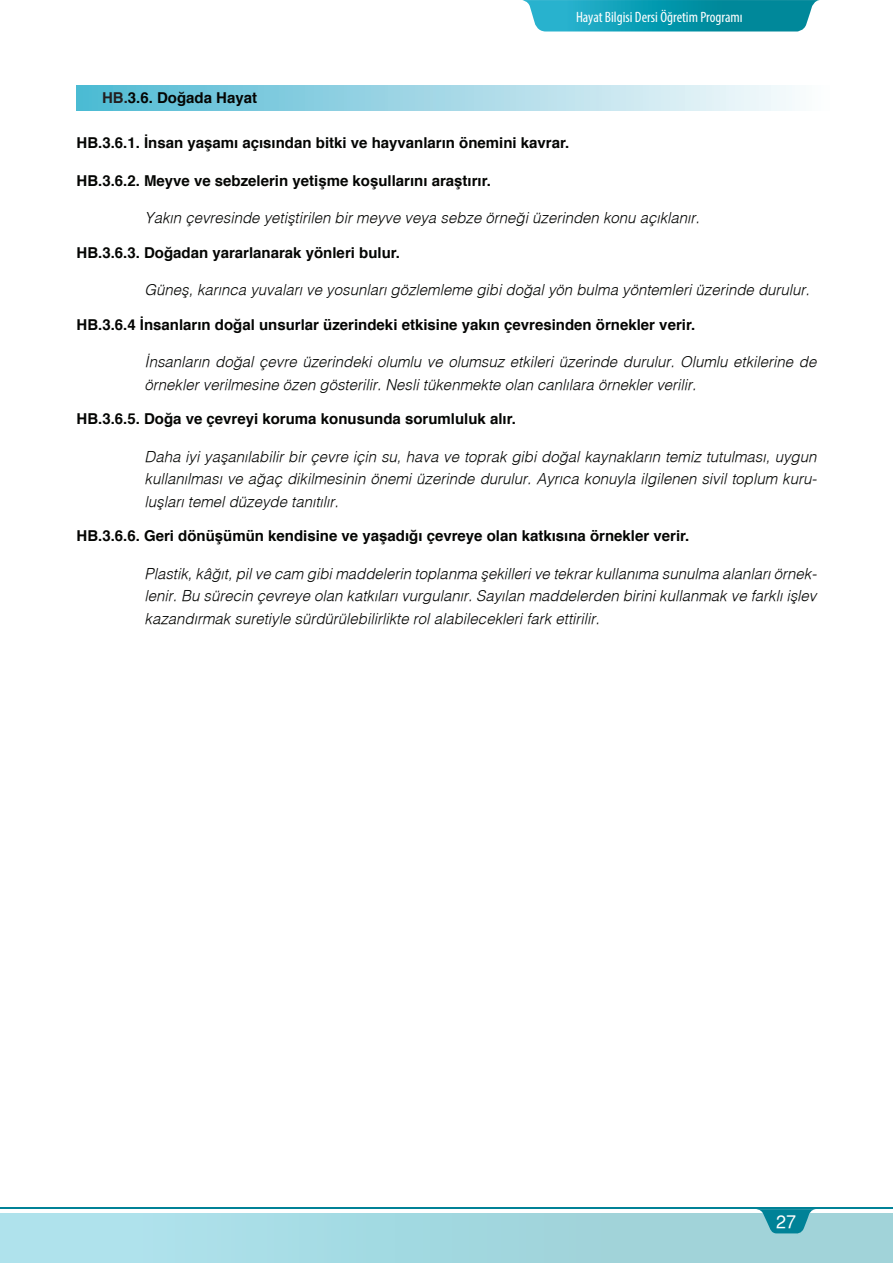
<style>
.page{position:relative;width:893px;height:1263px;background:#fff}
.page>*{position:absolute;margin:0;border:0;box-sizing:border-box;transform-origin:0 0}
.t1{font:500 18px "Helvetica";color:#fff}
.t2{font:italic 300 15px/22.5px "Helvetica";color:#040503;text-align:justify}
.t3{font:700 15px "Helvetica";color:#040503}
.t4{font:condensed 15px "Myriad Pro";color:#fff}
.s1{color:#231f20}
</style>
<div class="page">
<div style="left:0;top:1213px;width:893px;height:50px;background:linear-gradient(to right,#aee3ed,#9dcfd4)"></div>
<hr style="left:0;top:1213px;width:1px;height:50px;background:#afe2ec">
<hr style="left:0;top:1207px;width:893px;height:2px;background:#008297">
<svg style="left:756px;top:1209px;width:66px;height:25px;background:#45a5b3"></svg>
<svg style="left:522px;top:0;width:298px;height:32px;background:#21a1b5"></svg>
<div style="left:77px;top:85px;width:755px;height:26px;background:linear-gradient(to right,#50b9d3,#fefcfd)"></div>
<p class="t4" style="left:576px;top:8px;width:168px">Hayat Bilgisi Dersi Öğretim Programı</p>
<p class="t3" style="left:102px;top:86px;width:157px"><span class="s1">HB.</span>3.6. Doğada Hayat</p>
<p class="t3" style="left:77px;top:131px;width:494px">HB.3.6.1. İnsan yaşamı açısından bitki ve hayvanların önemini kavrar.</p>
<p class="t3" style="left:77px;top:168px;width:416px">HB.3.6.2. Meyve ve sebzelerin yetişme koşullarını araştırır.</p>
<p class="t2" style="left:145px;top:206px;width:557px">Yakın çevresinde yetiştirilen bir meyve veya sebze örneği üzerinden konu açıklanır.</p>
<p class="t3" style="left:77px;top:240px;width:325px">HB.3.6.3. Doğadan yararlanarak yönleri bulur.</p>
<p class="t2" style="left:145px;top:278px;width:667px">Güneş, karınca yuvaları ve yosunları gözlemleme gibi doğal yön bulma yöntemleri üzerinde durulur.</p>
<p class="t3" style="left:77px;top:312px;width:620px">HB.3.6.4 İnsanların doğal unsurlar üzerindeki etkisine yakın çevresinden örnekler verir.</p>
<p class="t2" style="left:145px;top:350px;width:673px">İnsanların doğal çevre üzerindeki olumlu ve olumsuz etkileri üzerinde durulur. Olumlu etkilerine de örnekler verilmesine özen gösterilir. Nesli tükenmekte olan canlılara örnekler verilir.</p>
<p class="t3" style="left:77px;top:407px;width:441px">HB.3.6.5. Doğa ve çevreyi koruma konusunda sorumluluk alır.</p>
<p class="t2" style="left:145px;top:445px;width:674px">Daha iyi yaşanılabilir bir çevre için su, hava ve toprak gibi doğal kaynakların temiz tutulması, uygun kullanılması ve ağaç dikilmesinin önemi üzerinde durulur. Ayrıca konuyla ilgilenen sivil toplum kuru&shy;luşları temel düzeyde tanıtılır.</p>
<p class="t3" style="left:77px;top:524px;width:614px">HB.3.6.6. Geri dönüşümün kendisine ve yaşadığı çevreye olan katkısına örnekler verir.</p>
<p class="t2" style="left:145px;top:562px;width:674px">Plastik, kâğıt, pil ve cam gibi maddelerin toplanma şekilleri ve tekrar kullanıma sunulma alanları örnek&shy;lenir. Bu sürecin çevreye olan katkıları vurgulanır. Sayılan maddelerden birini kullanmak ve farklı işlev kazandırmak suretiyle sürdürülebilirlikte rol alabilecekleri fark ettirilir.</p>
<p class="t1" style="left:776px;top:1211px;width:22px">27</p>
</div>
